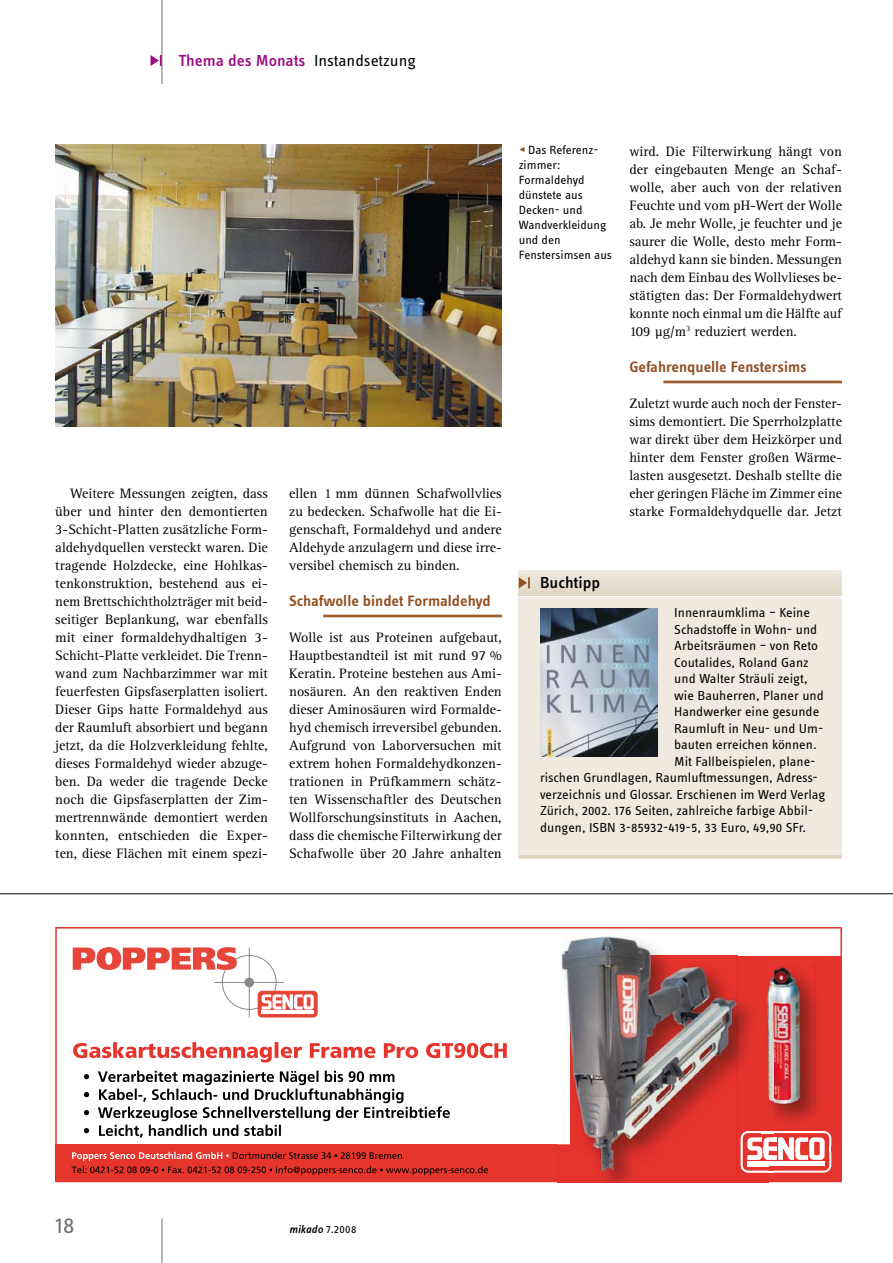
<style>
.page{position:relative;width:893px;height:1263px;background:#fff}
.page>*{position:absolute;margin:0;border:0;box-sizing:border-box;transform-origin:0 0}
.t1{font:24px "Info OT Text";color:#707173;scale:1.05 1}
.t2{font:500 16.5px "Info OT Text";color:#9c0a7d;scale:1.05 1}
.t3{font:500 16.5px "Info OT Text";color:#000;scale:1.05 1}
.t4{font:600 15.6px "Info OT Text";color:#925021;scale:1.05 1}
.t5{font:14.1px/18px "Rotis Serif Pro";color:#000;text-align:justify}
.t6{font:13.5px "Info OT Text";color:#000;scale:1.05 1}
.t7{font:12.3px/15px "Info OT Text";color:#000;scale:1.05 1}
.t8{font:italic 500 11.4px "Info OT Text";letter-spacing:.01em;color:#000;scale:1.05 1}
.s1{font-weight:400;color:#000}
.s2{color:#925021}
.s3{font-weight:400;font-style:normal}
</style>
<div class="page">
<hr style="left:162px;top:1218px;width:1px;height:45px;background:#707173">
<hr style="left:162px;top:0;width:1px;height:84px;background:#707173">
<svg style="left:151px;top:55px;width:11px;height:11px"></svg>
<div style="left:519px;top:596px;width:323px;height:262px;background:#efe9df"></div>
<hr style="left:519px;top:596px;width:323px;height:1px;background:#fff">
<div style="left:519px;top:570px;width:323px;height:26px;background:linear-gradient(to right,#e6ded1,#e7dfd1)"></div>
<svg style="left:519px;top:577px;width:11px;height:11px"></svg>
<hr style="left:0;top:893px;width:893px;height:1px;background:#000">
<hr style="left:323px;top:615px;width:179px;height:2px;background:#9d5e2f">
<img style="left:55px;top:145px;width:447px;height:281px">
<hr style="left:663px;top:381px;width:179px;height:2px;background:#9d5e2f">
<img style="left:541px;top:608px;width:116px;height:148px">
<hr style="left:519px;top:855px;width:323px;height:3px;background:#ded4c2">
<svg style="left:55px;top:927px;width:787px;height:255px"></svg>
<div style="left:69px;top:944px;width:256px;height:86px;background:#fff"></div>
<hr style="left:249px;top:947px;width:1px;height:70px;background:#87888a">
<div style="left:258px;top:991px;width:60px;height:26px;background:linear-gradient(to right,#e64539,#e64539);border-radius:4px"></div>
<hr style="left:262px;top:1011px;width:52px;height:3px;background:#fff">
<svg style="left:73px;top:947px;width:241px;height:63px"></svg>
<svg style="left:72px;top:1152px;width:416px;height:23px;background:#ca362e"></svg>
<svg style="left:73px;top:1042px;width:434px;height:20px"></svg>
<svg style="left:84px;top:1070px;width:366px;height:67px"></svg>
<img style="left:773px;top:962px;width:67px;height:169px">
<img style="left:840px;top:962px;width:2px;height:169px">
<img style="left:773px;top:963px;width:43px;height:154px">
<div style="left:768px;top:931px;width:5px;height:25px;background:#fff"></div>
<svg style="left:768px;top:956px;width:5px;height:6px"></svg>
<div style="left:768px;top:1172px;width:5px;height:9px;background:#e5352c"></div>
<img style="left:768px;top:962px;width:5px;height:169px">
<img style="left:557px;top:931px;width:211px;height:251px">
<img style="left:737px;top:956px;width:31px;height:188px">
<svg style="left:741px;top:1131px;width:101px;height:41px"></svg>
<div style="left:748px;top:963px;width:20px;height:154px;background:#e5322c"></div>
<img style="left:561px;top:935px;width:176px;height:241px">
<p class="t2" style="left:179px;top:50px;width:228px">Thema des Monats <span class="s1">Instandsetzung</span></p>
<p class="t5" style="left:55px;top:485px;width:214px;text-indent:15px">Weitere Messungen zeigten, dass über und hinter den demontierten 3-Schicht-Platten zusätzliche Form&shy;aldehydquellen versteckt waren. Die tragende Holzdecke, eine Hohlkas&shy;tenkonstruktion, bestehend aus ei&shy;nem Brettschichtholzträger mit beid&shy;seitiger Beplankung, war ebenfalls mit einer formaldehydhaltigen 3- Schicht-Platte verkleidet. Die Trenn&shy;wand zum Nachbarzimmer war mit feuerfesten Gipsfaserplatten isoliert.<br>Dieser Gips hatte Formaldehyd aus der Raumluft absorbiert und begann jetzt, da die Holzverkleidung fehlte, dieses Formaldehyd wieder abzuge&shy;ben. Da weder die tragende Decke noch die Gipsfaserplatten der Zim&shy;mertrennwände demontiert werden konnten, entschieden die Exper&shy;ten, diese Flächen mit einem spezi-</p>
<p class="t5" style="left:289px;top:485px;width:214px">ellen 1 mm dünnen Schafwollvlies zu bedecken. Schafwolle hat die Ei&shy;genschaft, Formaldehyd und andere Aldehyde anzulagern und diese irre&shy;versibel chemisch zu binden.</p>
<p class="t4" style="left:289px;top:591px;width:194px">Schafwolle bindet Formaldehyd</p>
<p class="t5" style="left:289px;top:629px;width:214px">Wolle ist aus Proteinen aufgebaut, Hauptbestandteil ist mit rund 97 % Keratin. Proteine bestehen aus Ami&shy;nosäuren. An den reaktiven Enden dieser Aminosäuren wird Formalde&shy;hyd chemisch irreversibel gebunden.<br>Aufgrund von Laborversuchen mit extrem hohen Formaldehydkonzen&shy;trationen in Prüfkammern schätz&shy;ten Wissenschaftler des Deutschen Wollforschungsinstituts in Aachen, dass die chemische Filterwirkung der Schafwolle über 20 Jahre anhalten</p>
<p class="t7" style="left:519px;top:142px;width:90px"><span class="s2">◂</span> Das Referenz&shy;zimmer:<br>Formaldehyd dünstete aus<br>Decken- und<br>Wandverkleidung und den<br>Fenstersimsen aus</p>
<p class="t5" style="left:629px;top:143px;width:214px">wird. Die Filterwirkung hängt von der eingebauten Menge an Schaf&shy;wolle, aber auch von der relativen Feuchte und vom pH-Wert der Wolle ab. Je mehr Wolle, je feuchter und je saurer die Wolle, desto mehr Form&shy;aldehyd kann sie binden. Messungen nach dem Einbau des Wollvlieses be&shy;stätigten das: Der Formaldehydwert konnte noch einmal um die Hälfte auf 109 µg/m<sup>3</sup> reduziert werden.</p>
<p class="t4" style="left:629px;top:357px;width:170px">Gefahrenquelle Fenstersims</p>
<p class="t5" style="left:629px;top:395px;width:214px">Zuletzt wurde auch noch der Fenster&shy;sims demontiert. Die Sperrholzplatte war direkt über dem Heizkörper und hinter dem Fenster großen Wärme&shy;lasten ausgesetzt. Deshalb stellte die eher geringen Fläche im Zimmer eine starke Formaldehydquelle dar. Jetzt</p>
<p class="t3" style="left:540px;top:573px;width:59px">Buchtipp</p>
<p class="t6" style="left:674px;top:605px;width:131px">Innenraumklima – Keine</p>
<p class="t6" style="left:674px;top:621px;width:138px">Schadstoffe in Wohn- und</p>
<p class="t6" style="left:674px;top:638px;width:138px">Arbeitsräumen – von Reto</p>
<p class="t6" style="left:674px;top:654px;width:129px">Coutalides, Roland Ganz</p>
<p class="t6" style="left:674px;top:671px;width:129px">und Walter Sträuli zeigt,</p>
<p class="t6" style="left:674px;top:687px;width:144px">wie Bauherren, Planer und</p>
<p class="t6" style="left:674px;top:704px;width:140px">Handwerker eine gesunde</p>
<p class="t6" style="left:674px;top:720px;width:144px">Raumluft in Neu- und Um-</p>
<p class="t6" style="left:674px;top:737px;width:137px">bauten erreichen können.</p>
<p class="t6" style="left:674px;top:753px;width:136px">Mit Fallbeispielen, plane-</p>
<p class="t6" style="left:540px;top:769px;width:266px">rischen Grundlagen, Raumluftmessungen, Adress-</p>
<p class="t6" style="left:540px;top:786px;width:274px">verzeichnis und Glossar. Erschienen im Werd Verlag</p>
<p class="t6" style="left:540px;top:802px;width:262px">Zürich, 2002. 176 Seiten, zahlreiche farbige Abbil-</p>
<p class="t6" style="left:540px;top:819px;width:255px">dungen, ISBN 3-85932-419-5, 33 Euro, 49,90 SFr.</p>
<h1 class="t1" style="left:55px;top:1210px;width:20px">18</h1>
<p class="t8" style="left:289px;top:1222px;width:66px">mikado <span class="s3">7.2008</span></p>
</div>
